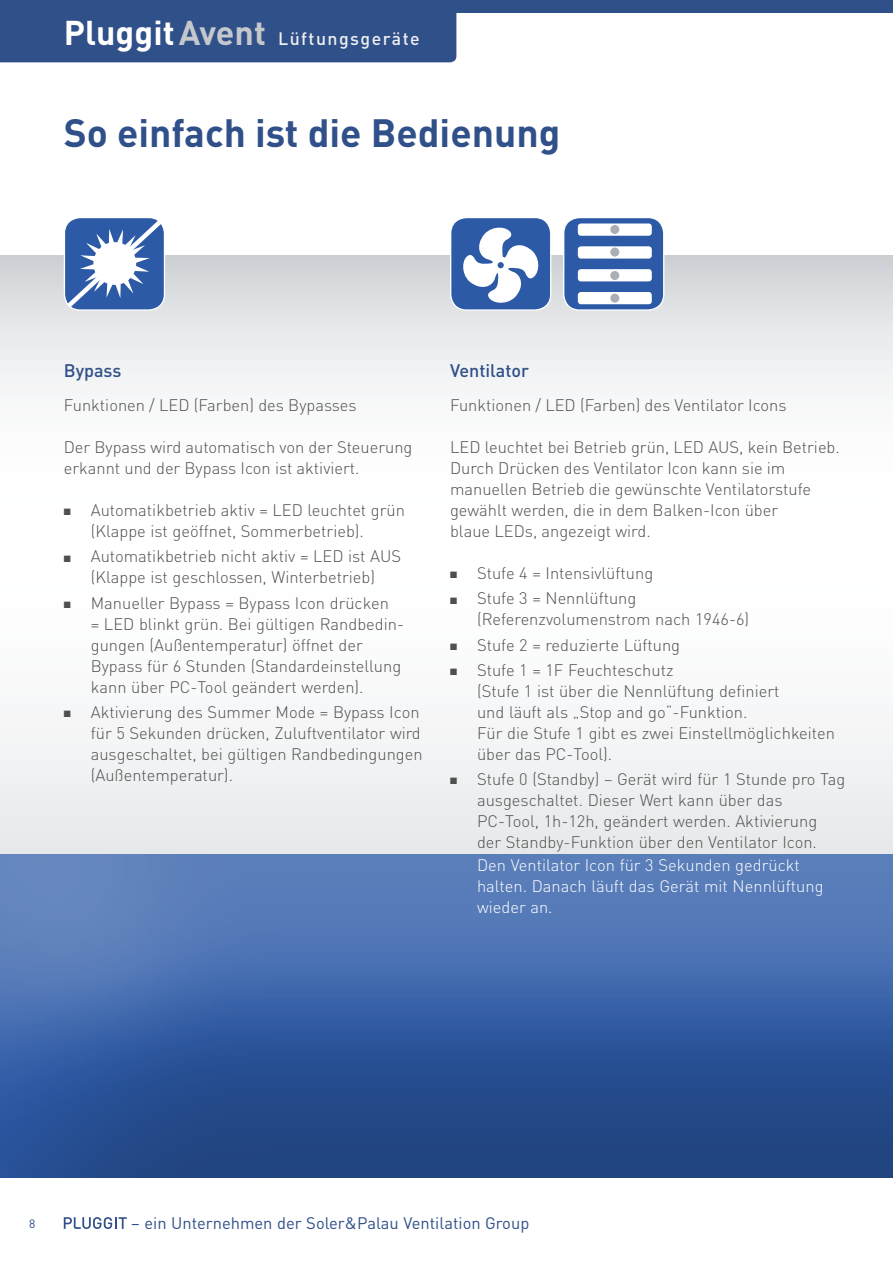
<style>
.page{position:relative;width:893px;height:1263px;background:#fff}
.page>*{position:absolute;margin:0;border:0;box-sizing:border-box;transform-origin:0 0}
.t1{font:700 39px "DIN";color:#305089}
.t2{font:500 18px "DIN";color:#305089}
.t3{font:500 17.85px "DIN";letter-spacing:.08em;color:#eeeff1}
.t4{font:300 16.5px/21px "DIN";color:#4f4f4e}
.t5{font:300 16.5px/21px "DIN";color:#fff}
.t6{font:16.5px "DIN";color:#305089}
.t7{font:12px "DIN";color:#305089}
.s1{font-weight:700;font-size:33.9px;color:#fff}
.s2{font-weight:700;font-size:33.9px;color:#c4c8cc}
</style>
<div class="page">
<svg style="left:0;top:255px;width:893px;height:590px"></svg>
<div style="left:0;top:845px;width:893px;height:335px;background:#000;opacity:.24"></div>
<div style="left:0;top:0;width:893px;height:13px;background:#305089"></div>
<div style="left:451px;top:218px;width:100px;height:92px;background:#2c5aa7;border-radius:16px"></div>
<div style="left:450px;top:217px;width:101px;height:94px;border:1px solid #fff;border-radius:16px"></div>
<svg style="left:463px;top:227px;width:76px;height:76px"></svg>
<div style="left:564px;top:218px;width:100px;height:92px;background:#2c5aa7;border-radius:16px"></div>
<div style="left:563px;top:217px;width:101px;height:94px;border:1px solid #fff;border-radius:16px"></div>
<div style="left:578px;top:223px;width:74px;height:13px;background:#fff;border-radius:3px"></div>
<div style="left:578px;top:246px;width:74px;height:13px;background:#fff;border-radius:3px"></div>
<div style="left:578px;top:269px;width:74px;height:12px;background:#fff;border-radius:3px"></div>
<div style="left:578px;top:292px;width:74px;height:12px;background:#fff;border-radius:3px"></div>
<div style="left:610px;top:271px;width:9px;height:9px;background:#aaafb5;border-radius:50%"></div>
<div style="left:610px;top:294px;width:9px;height:9px;background:#aaafb5;border-radius:50%"></div>
<div style="left:610px;top:225px;width:9px;height:9px;background:#aaafb5;border-radius:50%"></div>
<div style="left:610px;top:248px;width:9px;height:9px;background:#aaafb5;border-radius:50%"></div>
<svg style="left:62px;top:218px;width:105px;height:94px"></svg>
<div style="left:0;top:13px;width:456px;height:49px;background:#305089"></div>
<svg style="left:64px;top:1217px;width:63px;height:12px"></svg>
<p class="t3" style="left:64px;top:27px;width:357px"><span class="s1">Pluggit</span><span class="s2">Avent</span> Lüftungsgeräte</p>
<h1 class="t1" style="left:64px;top:108px;width:498px">So einfach ist die Bedienung</h1>
<p class="t2" style="left:64px;top:359px;width:59px">Bypass</p>
<p class="t4" style="left:64px;top:395px;width:294px">Funktionen / LED (Farben) des Bypasses</p>
<p class="t4" style="left:64px;top:436px;width:350px">Der Bypass wird automatisch von der Steuerung erkannt und der Bypass Icon ist aktiviert.</p>
<p class="t4" style="left:91px;top:500px;width:316px;text-indent:-27px">■ Automatikbetrieb aktiv = LED leuchtet grün (Klappe ist geöffnet, Sommerbetrieb).</p>
<p class="t4" style="left:64px;top:546px;width:339px;text-align:center">■ Automatikbetrieb nicht aktiv = LED ist AUS (Klappe ist geschlossen, Winterbetrieb)</p>
<p class="t4" style="left:91px;top:592px;width:315px;text-indent:-27px">■ Manueller Bypass = Bypass Icon drücken<br>= LED blinkt grün. Bei gültigen Randbedin&shy;gungen (Außentemperatur) öffnet der Bypass für 6 Stunden (Standardeinstellung kann über PC-Tool geändert werden).</p>
<p class="t4" style="left:91px;top:701px;width:333px;text-indent:-27px">■ Aktivierung des Summer Mode = Bypass Icon für 5 Sekunden drücken, Zuluftventilator wird ausgeschaltet, bei gültigen Randbedingungen (Außentemperatur).</p>
<p class="t2" style="left:450px;top:359px;width:81px">Ventilator</p>
<p class="t4" style="left:450px;top:395px;width:338px">Funktionen / LED (Farben) des Ventilator Icons</p>
<p class="t4" style="left:450px;top:436px;width:391px">LED leuchtet bei Betrieb grün, LED AUS, kein Betrieb.<br>Durch Drücken des Ventilator Icon kann sie im manuellen Betrieb die gewünschte Ventilatorstufe gewählt werden, die in dem Balken-Icon über<br>blaue LEDs, angezeigt wird.</p>
<p class="t4" style="left:450px;top:563px;width:205px">■ Stufe 4 = Intensivlüftung</p>
<p class="t4" style="left:477px;top:588px;width:274px;text-indent:-27px">■ Stufe 3 = Nennlüftung (Referenzvolumenstrom nach 1946-6)</p>
<p class="t4" style="left:450px;top:634px;width:232px">■ Stufe 2 = reduzierte Lüftung</p>
<p class="t4" style="left:477px;top:659px;width:359px;text-indent:-27px">■ Stufe 1 = 1F Feuchteschutz<br>(Stufe 1 ist über die Nennlüftung definiert<br>und läuft als „Stop and go“-Funktion.<br>Für die Stufe 1 gibt es zwei Einstellmöglichkeiten über das PC-Tool).</p>
<p class="t4" style="left:477px;top:769px;width:370px;text-indent:-27px">■ Stufe 0 (Standby) – Gerät wird für 1 Stunde pro Tag ausgeschaltet. Dieser Wert kann über das PC-Tool, 1h-12h, geändert werden. Aktivierung der Standby-Funktion über den Ventilator Icon.</p>
<p class="t5" style="left:477px;top:854px;width:348px">Den Ventilator Icon für 3 Sekunden gedrückt halten. Danach läuft das Gerät mit Nennlüftung wieder an.</p>
<p class="t7" style="left:29px;top:1216px;width:8px">8</p>
<p class="t6" style="left:131px;top:1212px;width:399px">– ein Unternehmen der Soler&amp;Palau Ventilation Group</p>
</div>
